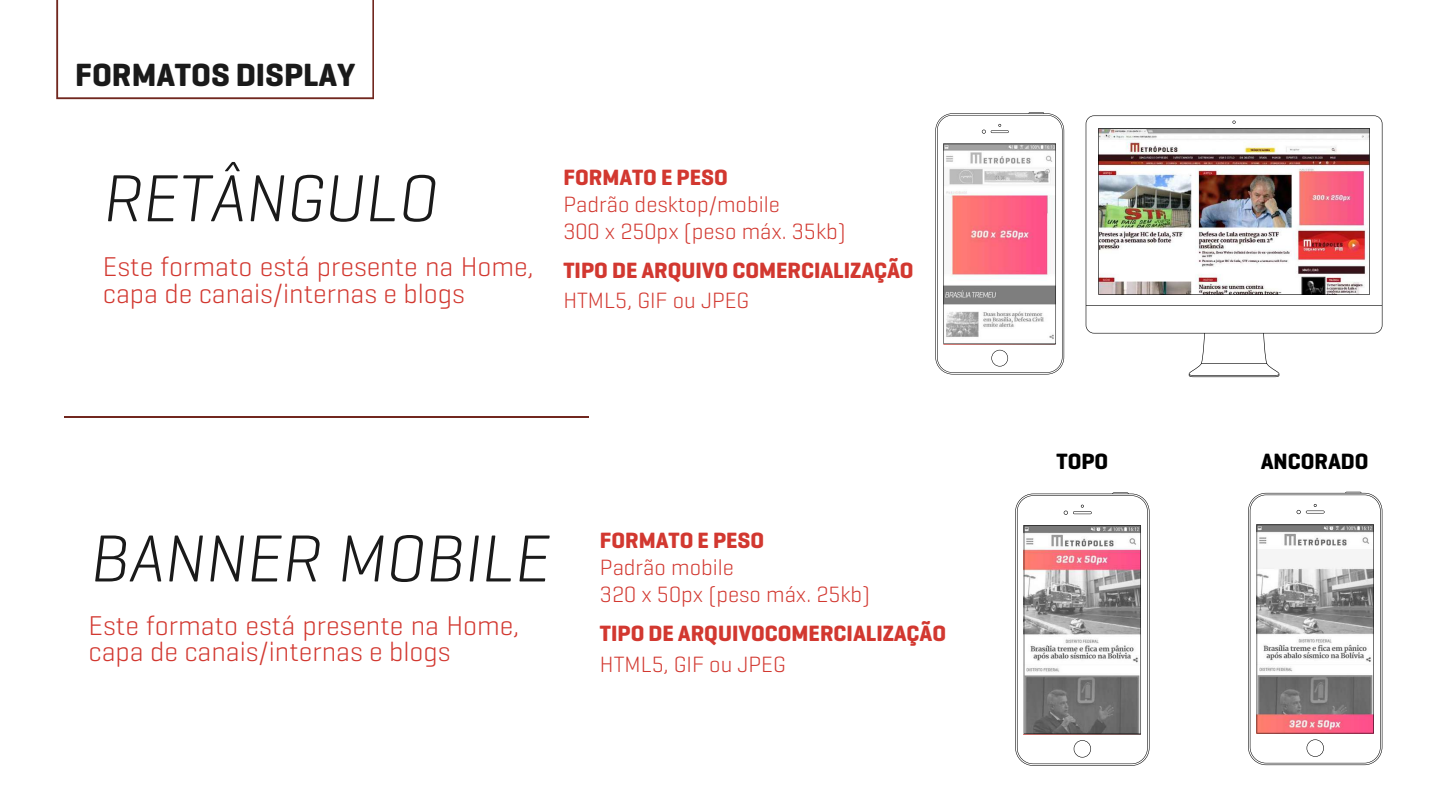
<style>
.page{position:relative;width:1440px;height:811px;background:#fff}
.page>*{position:absolute;margin:0;border:0;box-sizing:border-box;transform-origin:0 0}
.t1{font:italic 300 67.5px "Geogrotesque";color:#1a1a1a}
.t2{font:700 32.62px "Geogrotesque";color:#1a1a1a}
.t3{font:300 27.6px/26.4px "Geogrotesque";color:#d23830}
.t4{font:300 22.5px/27px "Geogrotesque";color:#d23830}
.t5{font:700 22.5px "Geogrotesque";color:#d23830}
.t6{font:700 22.5px "Geogrotesque";color:#000}
</style>
<div class="page">
<svg style="left:56px;top:0;width:318px;height:99px"></svg>
<hr style="left:64px;top:416px;width:525px;height:2px;background:#71271f">
<img style="left:1086px;top:115px;width:296px;height:262px">
<svg style="left:1232px;top:120px;width:4px;height:4px"></svg>
<svg style="left:1015px;top:492px;width:135px;height:273px"></svg>
<svg style="left:1248px;top:491px;width:134px;height:273px"></svg>
<svg style="left:935px;top:112px;width:129px;height:262px"></svg>
<p class="t2" style="left:75px;top:55px;width:282px">FORMATOS DISPLAY</p>
<h1 class="t1" style="left:101px;top:156px;width:337px">RETÂNGULO</h1>
<p class="t3" style="left:103px;top:253px;width:432px">Este formato está presente na Home, capa de canais/internas e blogs</p>
<p class="t5" style="left:563px;top:163px;width:166px">FORMATO E PESO</p>
<p class="t4" style="left:563px;top:191px;width:284px">Padrão desktop/mobile<br>300 x 250px (peso máx. 35kb)</p>
<p class="t5" style="left:563px;top:255px;width:352px">TIPO DE ARQUIVO COMERCIALIZAÇÃO</p>
<p class="t4" style="left:563px;top:287px;width:187px">HTML5, GIF ou JPEG</p>
<h1 class="t1" style="left:89px;top:516px;width:461px">BANNER MOBILE</h1>
<p class="t3" style="left:89px;top:611px;width:432px">Este formato está presente na Home, capa de canais/internas e blogs</p>
<p class="t5" style="left:600px;top:526px;width:166px">FORMATO E PESO</p>
<p class="t4" style="left:600px;top:553px;width:272px">Padrão mobile<br>320 x 50px (peso máx. 25kb)</p>
<p class="t5" style="left:600px;top:618px;width:348px">TIPO DE ARQUIVOCOMERCIALIZAÇÃO</p>
<p class="t4" style="left:600px;top:650px;width:187px">HTML5, GIF ou JPEG</p>
<p class="t6" style="left:1056px;top:447px;width:53px">TOPO</p>
<p class="t6" style="left:1261px;top:447px;width:109px">ANCORADO</p>
</div>
